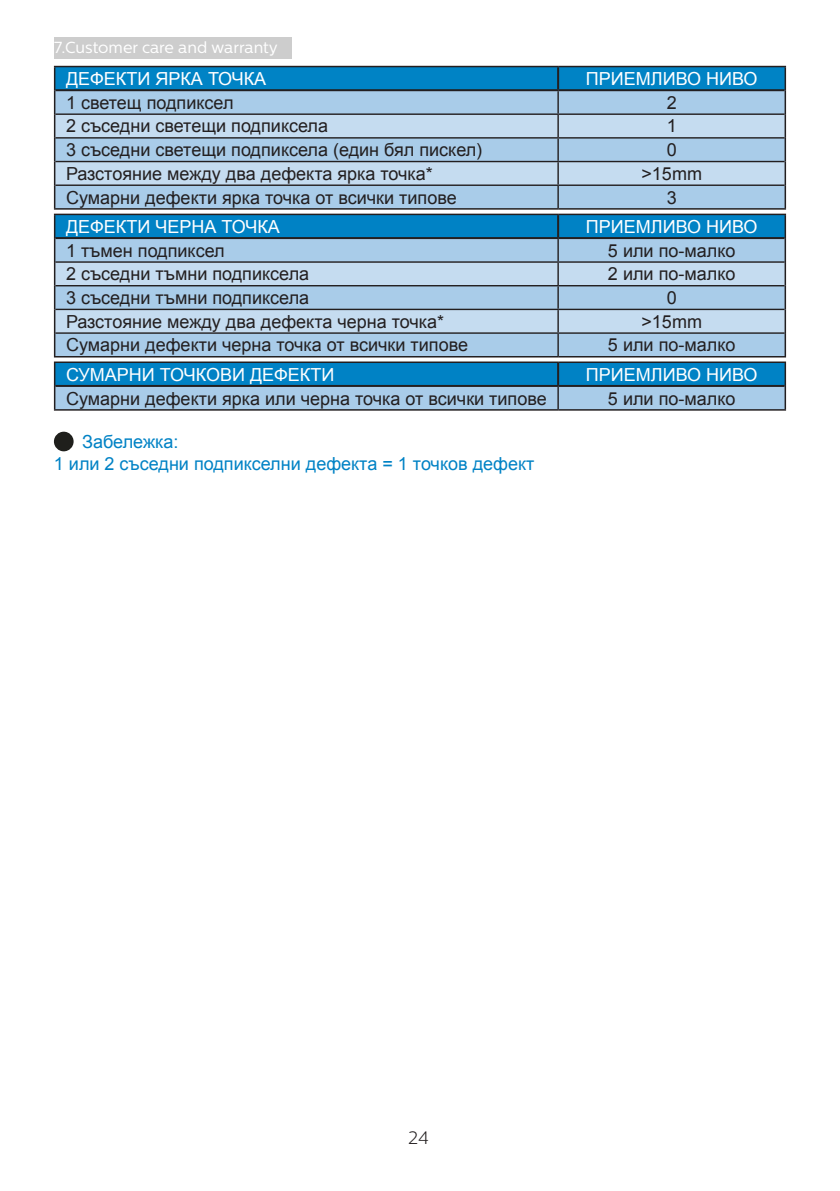
<style>
.page{position:relative;width:840px;height:1191px;background:#fff}
.page>*{position:absolute;margin:0;border:0;box-sizing:border-box;transform-origin:0 0}
.t1{font:18px "Arial";color:#231f20}
.t2{font:18px "Arial";color:#fff}
.Note_body{font:18px "Arial";color:#0082c5}
.Heading_4_blue{font:18px "Arial";color:#0082c5}
.t3{font:300 18px "Centrale Sans";color:#231f20}
.t4{font:16px "Centrale Sans";color:#fff}
</style>
<div class="page">
<div style="left:54px;top:37px;width:237px;height:22px;background:#cdcdcd"></div>
<hr style="left:54px;top:208px;width:504px;height:2px;background:#231f20">
<hr style="left:558px;top:208px;width:227px;height:2px;background:#231f20">
<hr style="left:54px;top:66px;width:504px;height:1px;background:#231f20">
<hr style="left:558px;top:66px;width:227px;height:1px;background:#231f20">
<svg style="left:54px;top:67px;width:731px;height:141px;background:#8fbbd9"></svg>
<hr style="left:557px;top:67px;width:2px;height:22px;background:#231f20">
<hr style="left:54px;top:356px;width:504px;height:1px;background:#231f20">
<hr style="left:558px;top:356px;width:227px;height:1px;background:#231f20">
<svg style="left:54px;top:214px;width:731px;height:142px;background:#8ebad8"></svg>
<hr style="left:557px;top:215px;width:2px;height:22px;background:#231f20">
<hr style="left:54px;top:409px;width:504px;height:2px;background:#231f20">
<hr style="left:558px;top:409px;width:227px;height:2px;background:#231f20">
<hr style="left:54px;top:361px;width:504px;height:2px;background:#231f20">
<hr style="left:558px;top:361px;width:227px;height:2px;background:#231f20">
<svg style="left:54px;top:362px;width:731px;height:48px;background:#509bc7"></svg>
<hr style="left:557px;top:363px;width:2px;height:22px;background:#231f20">
<div style="left:54px;top:432px;width:20px;height:19px;background:#1f1f1c;border-radius:50%"></div>
<p class="t4" style="left:54px;top:38px;width:225px">7.Customer care and warranty</p>
<p class="t2" style="left:66px;top:67px;width:202px">ДЕФЕКТИ ЯРКА ТОЧКА</p>
<p class="t2" style="left:585px;top:67px;width:173px">ПРИЕМЛИВО НИВО</p>
<p class="t1" style="left:66px;top:91px;width:169px">1 светещ подпиксел</p>
<p class="t1" style="left:666px;top:91px;width:12px">2</p>
<p class="t1" style="left:66px;top:114px;width:263px">2 съседни светещи подпиксела</p>
<p class="t1" style="left:666px;top:114px;width:12px">1</p>
<p class="t1" style="left:66px;top:138px;width:417px">3 съседни светещи подпиксела (един бял пискел)</p>
<p class="t1" style="left:666px;top:138px;width:12px">0</p>
<p class="t1" style="left:66px;top:162px;width:368px">Разстояние между два дефекта ярка точка*</p>
<p class="t1" style="left:641px;top:162px;width:62px">&gt;15mm</p>
<p class="t1" style="left:66px;top:185px;width:392px">Сумарни дефекти ярка точка от всички типове</p>
<p class="t1" style="left:666px;top:185px;width:12px">3</p>
<p class="t2" style="left:66px;top:214px;width:215px">ДЕФЕКТИ ЧЕРНА ТОЧКА</p>
<p class="t2" style="left:585px;top:214px;width:173px">ПРИЕМЛИВО НИВО</p>
<p class="t1" style="left:66px;top:238px;width:160px">1 тъмен подпиксел</p>
<p class="t1" style="left:607px;top:238px;width:129px">5 или по-малко</p>
<p class="t1" style="left:66px;top:262px;width:244px">2 съседни тъмни подпиксела</p>
<p class="t1" style="left:607px;top:262px;width:129px">2 или по-малко</p>
<p class="t1" style="left:66px;top:286px;width:244px">3 съседни тъмни подпиксела</p>
<p class="t1" style="left:666px;top:286px;width:12px">0</p>
<p class="t1" style="left:66px;top:309px;width:379px">Разстояние между два дефекта черна точка*</p>
<p class="t1" style="left:641px;top:309px;width:62px">&gt;15mm</p>
<p class="t1" style="left:66px;top:333px;width:403px">Сумарни дефекти черна точка от всички типове</p>
<p class="t1" style="left:607px;top:333px;width:129px">5 или по-малко</p>
<p class="t2" style="left:66px;top:362px;width:270px">СУМАРНИ ТОЧКОВИ ДЕФЕКТИ</p>
<p class="t2" style="left:585px;top:362px;width:173px">ПРИЕМЛИВО НИВО</p>
<p class="t1" style="left:66px;top:386px;width:482px">Сумарни дефекти ярка или черна точка от всички типове</p>
<p class="t1" style="left:607px;top:386px;width:129px">5 или по-малко</p>
<p class="Heading_4_blue" style="left:82px;top:430px;width:98px">Забележка:</p>
<p class="Note_body" style="left:54px;top:452px;width:481px">1 или 2 съседни подпикселни дефекта = 1 точков дефект</p>
<p class="t3" style="left:408px;top:1127px;width:22px">24</p>
</div>
